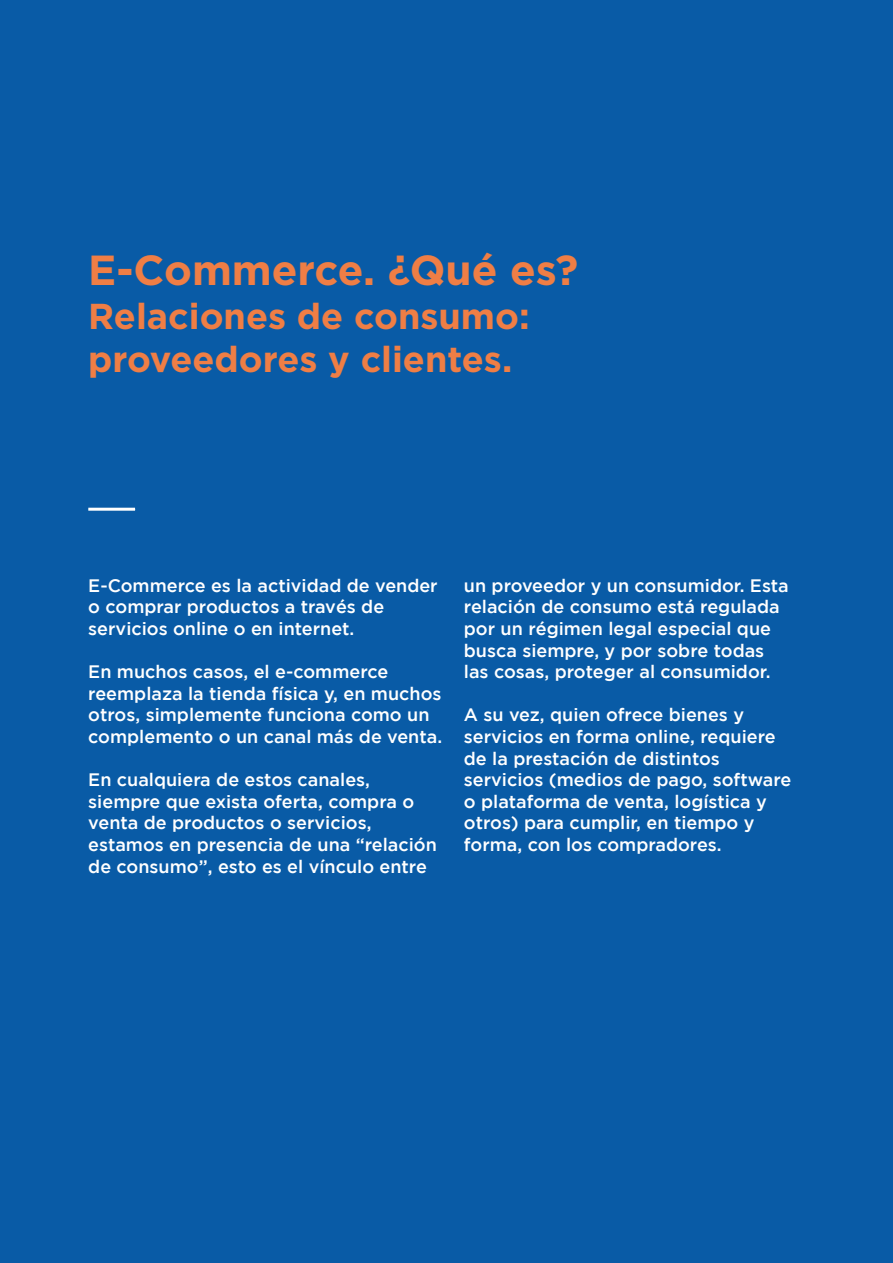
<style>
.page{position:relative;width:893px;height:1263px;background:#fff}
.page>*{position:absolute;margin:0;border:0;box-sizing:border-box;transform-origin:0 0}
.t1{font:700 42px "Gotham";color:#ef7e45}
.t2{font:700 36px/43.2px "Gotham";color:#ef7e45}
.t3{font:500 18px/21.6px "Gotham";color:#fff}
</style>
<div class="page">
<div style="left:0;top:1px;width:893px;height:1262px;background:#095ba6"></div>
<hr style="left:88px;top:508px;width:47px;height:3px;background:#fff">
<h1 class="t1" style="left:88px;top:246px;width:491px">E-Commerce. ¿Qué es?</h1>
<h2 class="t2" style="left:88px;top:293px;width:443px">Relaciones de consumo: proveedores y clientes.</h2>
<p class="t3" style="left:88px;top:574px;width:351px">E-Commerce es la actividad de vender o comprar productos a través de servicios online o en internet.</p>
<p class="t3" style="left:88px;top:661px;width:355px">En muchos casos, el e-commerce reemplaza la tienda física y, en muchos otros, simplemente funciona como un complemento o un canal más de venta.</p>
<p class="t3" style="left:88px;top:769px;width:350px">En cualquiera de estos canales, siempre que exista oferta, compra o venta de productos o servicios, estamos en presencia de una “relación de consumo”, esto es el vínculo entre</p>
<p class="t3" style="left:464px;top:574px;width:326px">un proveedor y un consumidor. Esta relación de consumo está regulada por un régimen legal especial que busca siempre, y por sobre todas las cosas, proteger al consumidor.</p>
<p class="t3" style="left:464px;top:704px;width:329px">A su vez, quien ofrece bienes y servicios en forma online, requiere de la prestación de distintos servicios (medios de pago, software o plataforma de venta, logística y otros) para cumplir, en tiempo y forma, con los compradores.</p>
</div>
